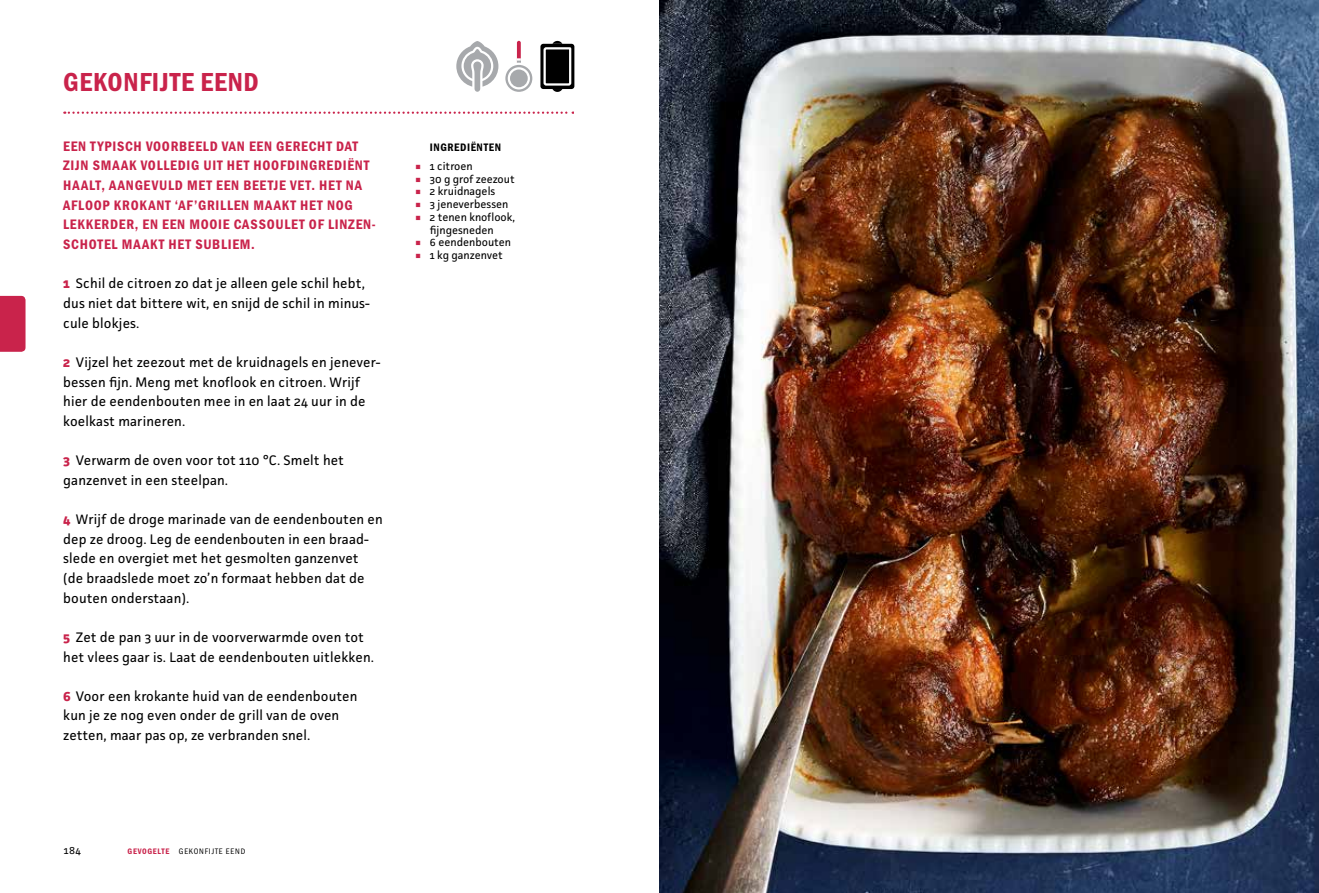
<style>
.page{position:relative;width:1319px;height:893px;background:#fff}
.page>*{position:absolute;margin:0;border:0;box-sizing:border-box;transform-origin:0 0}
.t1{font:39.15px "Franklin Gothic URW Con Boo";color:#c9234b;scale:1.15 1}
.t2{font:27px "Franklin Gothic URW Con Dem";letter-spacing:.025em;color:#c9234b}
.t3{font:14.25px/19.6px "Franklin Gothic URW Con Dem";letter-spacing:.05em;color:#c9234b}
.t4{font:13.8px/19.6px "Facit";letter-spacing:.01em;color:#000}
.t5{font:11.25px/12.8px "Facit";color:#000}
.t6{font:11.25px "Franklin Gothic URW Con Dem";letter-spacing:.05em;color:#000}
.t7{font:10.95px "Facit";color:#000}
.t8{font:8.25px "Franklin Gothic URW Con Dem";letter-spacing:.075em;color:#c9234b}
.t9{font:8.25px "Franklin Gothic URW Con Boo";color:#000}
.s1{font-weight:700;font-size:14.1px;color:#c9234b}
.s2{font-family:"Franklin Gothic URW Con Boo";color:#000}
</style>
<div class="page">
<svg style="left:0;top:296px;width:26px;height:56px"></svg>
<img style="left:659px;top:0;width:659px;height:893px">
<svg style="left:64px;top:112px;width:509px;height:2px"></svg>
<div style="left:540px;top:44px;width:34px;height:45px;background:#000;border-radius:3px"></div>
<svg style="left:542px;top:41px;width:30px;height:51px"></svg>
<svg style="left:456px;top:41px;width:77px;height:51px"></svg>
<h2 class="t2" style="left:63px;top:64px;width:197px">GEKONFIJTE EEND</h2>
<p class="t3" style="left:63px;top:136px;width:314px">EEN TYPISCH VOORBEELD VAN EEN GERECHT DAT ZIJN SMAAK VOLLEDIG UIT HET HOOFDINGREDIËNT HAALT, AANGEVULD MET EEN BEETJE VET. HET NA AFLOOP KROKANT ‘AF’GRILLEN MAAKT HET NOG LEKKERDER, EN EEN MOOIE CASSOULET OF LINZEN-SCHOTEL MAAKT HET SUBLIEM.</p>
<p class="t4" style="left:63px;top:273px;width:308px"><span class="s1">1</span> Schil de citroen zo dat je alleen gele schil hebt, dus niet dat bittere wit, en snijd de schil in minus&shy;cule blokjes.</p>
<p class="t4" style="left:63px;top:352px;width:318px"><span class="s1">2</span> Vijzel het zeezout met de kruidnagels en jenever&shy;bessen fijn. Meng met knoflook en citroen. Wrijf hier de eendenbouten mee in en laat 24 uur in de koelkast marineren.</p>
<p class="t4" style="left:63px;top:450px;width:282px"><span class="s1">3</span> Verwarm de oven voor tot 110 °C. Smelt het ganzenvet in een steelpan.</p>
<p class="t4" style="left:63px;top:509px;width:321px"><span class="s1">4</span> Wrijf de droge marinade van de eendenbouten en dep ze droog. Leg de eendenbouten in een braad&shy;slede en overgiet met het gesmolten ganzenvet<br>(de braadslede moet zo’n formaat hebben dat de bouten onderstaan).</p>
<p class="t4" style="left:63px;top:627px;width:312px"><span class="s1">5</span> Zet de pan 3 uur in de voorverwarmde oven tot het vlees gaar is. Laat de eendenbouten uitlekken.</p>
<p class="t4" style="left:63px;top:686px;width:296px"><span class="s1">6</span> Voor een krokante huid van de eendenbouten kun je ze nog even onder de grill van de oven zetten, maar pas op, ze verbranden snel.</p>
<p class="t6" style="left:430px;top:140px;width:73px">INGREDIËNTEN</p>
<h1 class="t1" style="left:413px;top:140px;width:11px">·</h1>
<p class="t5" style="left:430px;top:159px;width:44px">1 citroen</p>
<h1 class="t1" style="left:413px;top:153px;width:11px">·</h1>
<p class="t5" style="left:430px;top:172px;width:86px">30 g grof zeezout</p>
<h1 class="t1" style="left:413px;top:165px;width:11px">·</h1>
<p class="t5" style="left:430px;top:185px;width:67px">2 kruidnagels</p>
<h1 class="t1" style="left:413px;top:178px;width:11px">·</h1>
<p class="t5" style="left:430px;top:198px;width:80px">3 jeneverbessen</p>
<h1 class="t1" style="left:413px;top:191px;width:11px">·</h1>
<p class="t5" style="left:430px;top:210px;width:87px">2 tenen knoflook, fijngesneden</p>
<h1 class="t1" style="left:413px;top:216px;width:11px">·</h1>
<p class="t5" style="left:430px;top:236px;width:83px">6 eendenbouten</p>
<h1 class="t1" style="left:413px;top:229px;width:11px">·</h1>
<p class="t5" style="left:430px;top:249px;width:74px">1 kg ganzenvet</p>
<p class="t7" style="left:64px;top:843px;width:19px">184</p>
<p class="t8" style="left:128px;top:846px;width:63px">GEVOGELTE <span class="s2">GEKON</span></p>
<p class="t9" style="left:205px;top:846px;width:9px">FIJTE</p>
<p class="t9" style="left:226px;top:846px;width:6px">EEN</p>
<p class="t9" style="left:241px;top:846px;width:6px">D</p>
</div>
